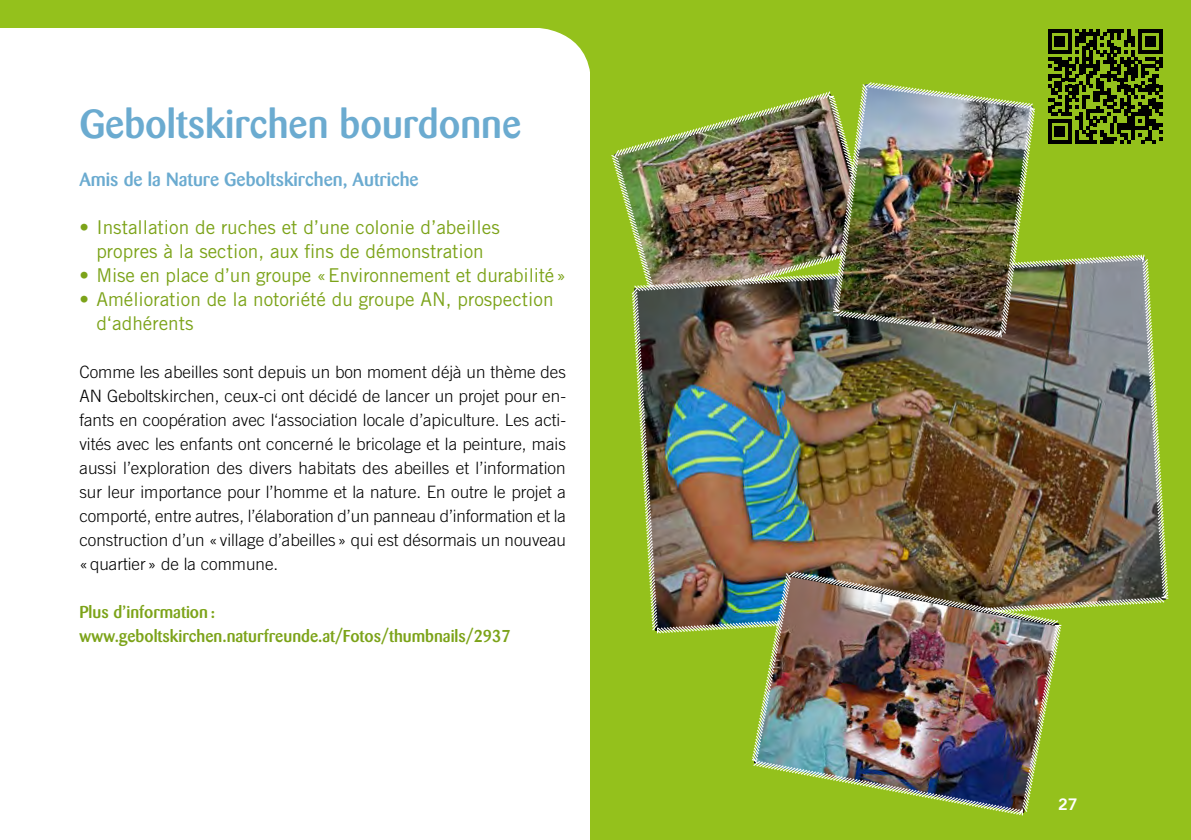
<style>
.page{position:relative;width:1191px;height:840px;background:#fff}
.page>*{position:absolute;margin:0;border:0;box-sizing:border-box;transform-origin:0 0}
.Überschrift_1{font:500 40px "Barmeno Pro";color:#6babd0}
.Fließtext_Punktelis{font:19px/24px "Trade Gothic LT Pro";color:#7ca319;text-align:center}
.Organisation{font:500 19px "Barmeno Pro";color:#6babd0}
.Fließtext_1__Zeile{font:300 17px/24px "Trade Gothic LT Pro";color:#000;text-align:justify}
.Infos_Links{font:500 17px "Barmeno Pro";color:#7ca319}
.t1{font:16px "Trade Gothic Bold Two";color:#fff}
</style>
<div class="page">
<div style="left:591px;top:0;width:600px;height:839px;background:#94c11c"></div>
<div style="left:0;top:0;width:1191px;height:28px;background:#94c11c"></div>
<svg style="left:540px;top:28px;width:51px;height:56px"></svg>
<svg style="left:1048px;top:29px;width:114px;height:115px"></svg>
<img style="left:611px;top:91px;width:220px;height:162px">
<img style="left:631px;top:253px;width:538px;height:381px">
<img style="left:831px;top:82px;width:205px;height:256px">
<img style="left:750px;top:570px;width:312px;height:246px">
<p class="Überschrift_1" style="left:79px;top:98px;width:443px">Geboltskirchen bourdonne</p>
<p class="Organisation" style="left:79px;top:166px;width:341px">Amis de la Nature Geboltskirchen, Autriche</p>
<p class="Fließtext_Punktelis" style="left:79px;top:214px;width:422px">• Installation de ruches et d’une colonie d’abeilles propres à la section, aux fins de démonstration</p>
<p class="Fließtext_Punktelis" style="left:79px;top:262px;width:488px">• Mise en place d’un groupe «Environnement et durabilité»</p>
<p class="Fließtext_Punktelis" style="left:96px;top:286px;width:459px;text-align:left;text-indent:-17px">• Amélioration de la notoriété du groupe AN, prospection d‘adhérents</p>
<p class="Fließtext_1__Zeile" style="left:79px;top:359px;width:488px">Comme les abeilles sont depuis un bon moment déjà un thème des AN Geboltskirchen, ceux-ci ont décidé de lancer un projet pour en&shy;fants en coopération avec l‘association locale d’apiculture. Les acti&shy;vités avec les enfants ont concerné le bricolage et la peinture, mais aussi l’exploration des divers habitats des abeilles et l’information sur leur importance pour l’homme et la nature. En outre le projet a comporté, entre autres, l’élaboration d’un panneau d’information et la construction d’un «village d’abeilles» qui est désormais un nouveau «quartier» de la commune.</p>
<p class="Infos_Links" style="left:79px;top:600px;width:137px">Plus d’information:</p>
<p class="Infos_Links" style="left:79px;top:624px;width:433px">www.geboltskirchen.naturfreunde.at/Fotos/thumbnails/2937</p>
<p class="t1" style="left:1058px;top:794px;width:21px">27</p>
</div>
